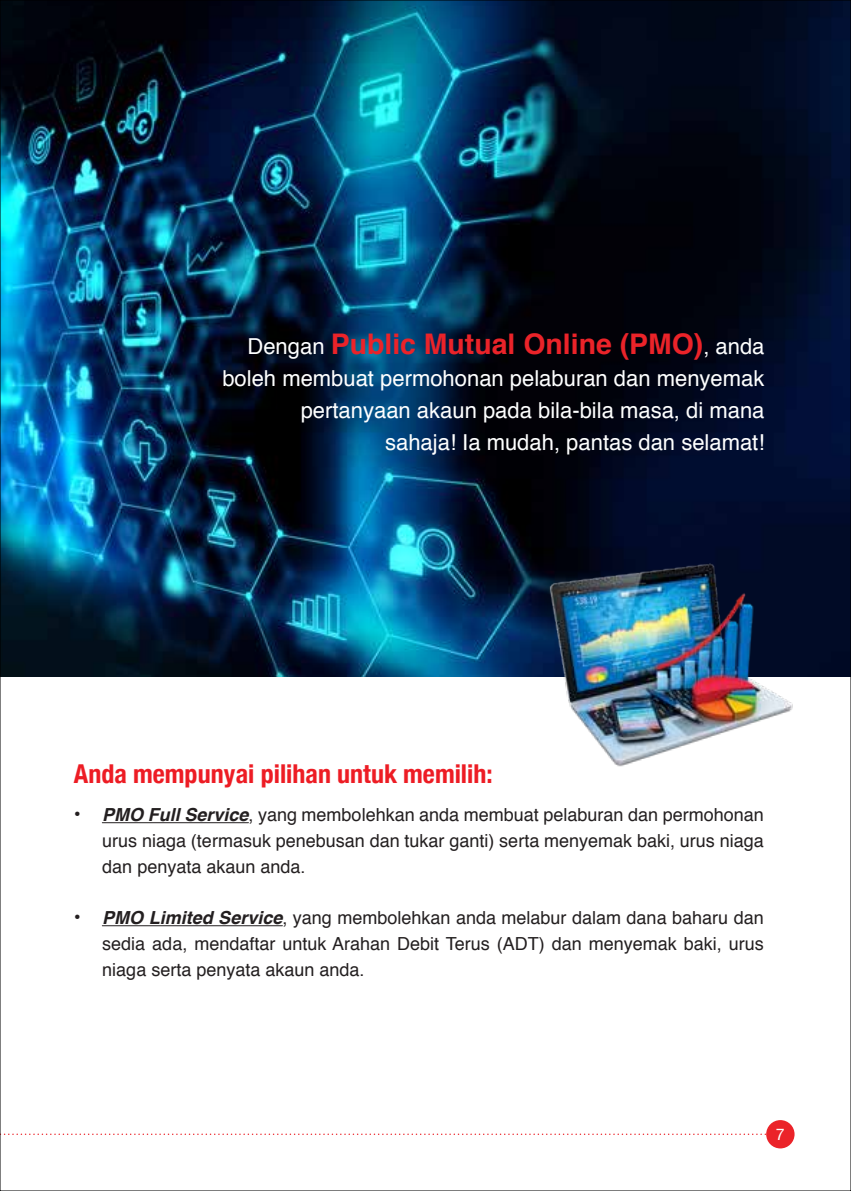
<style>
.page{position:relative;width:851px;height:1191px;background:#fff}
.page>*{position:absolute;margin:0;border:0;box-sizing:border-box;transform-origin:0 0}
.t1{font:700 28.4px "Helvetica";color:#eb2329}
.t2{font:700 condensed 26px "Helvetica Neue";color:#ed1c24}
.t3{font:22px/32px "Helvetica";color:#feffff;text-align:right}
.t4{font:18px/26px "Helvetica";color:#231f20;text-align:justify}
.t5{font:16px "Helvetica Neue LT Std";color:#fff}
.s1{font-weight:400;font-size:22px;color:#feffff}
.s2{font-size:20px}
.s3{font-weight:700;font-style:italic}
</style>
<div class="page">
<svg style="left:3px;top:1133px;width:763px;height:2px"></svg>
<div style="left:766px;top:1120px;width:28px;height:28px;background:#eb2329;border-radius:50%"></div>
<img style="left:2px;top:2px;width:846px;height:674px">
<hr style="left:102px;top:822px;width:146px;height:1px;background:#231f20">
<hr style="left:102px;top:925px;width:180px;height:1px;background:#231f20">
<img style="left:531px;top:551px;width:275px;height:216px">
<h1 class="t1" style="left:247px;top:321px;width:518px"><span class="s1">Dengan</span> Public Mutual Online (PMO)<span class="s1">, anda</span></h1>
<p class="t3" style="left:222px;top:363px;width:543px">boleh membuat permohonan pelaburan dan menyemak pertanyaan akaun pada bila-bila masa, di mana<br>sahaja! Ia mudah, pantas dan selamat!</p>
<h2 class="t2" style="left:74px;top:752px;width:420px">Anda mempunyai pilihan untuk memilih:</h2>
<p class="t4" style="left:102px;top:802px;width:663px;text-indent:-28px"><span class="s2">•</span> <span class="s3">PMO Full Service</span>, yang membolehkan anda membuat pelaburan dan permohonan urus niaga (termasuk penebusan dan tukar ganti) serta menyemak baki, urus niaga dan penyata akaun anda.</p>
<p class="t4" style="left:102px;top:905px;width:663px;text-indent:-28px"><span class="s2">•</span> <span class="s3">PMO Limited Service</span>, yang membolehkan anda melabur dalam dana baharu dan sedia ada, mendaftar untuk Arahan Debit Terus (ADT) dan menyemak baki, urus niaga serta penyata akaun anda.</p>
<p class="t5" style="left:775px;top:1124px;width:10px">7</p>
</div>
